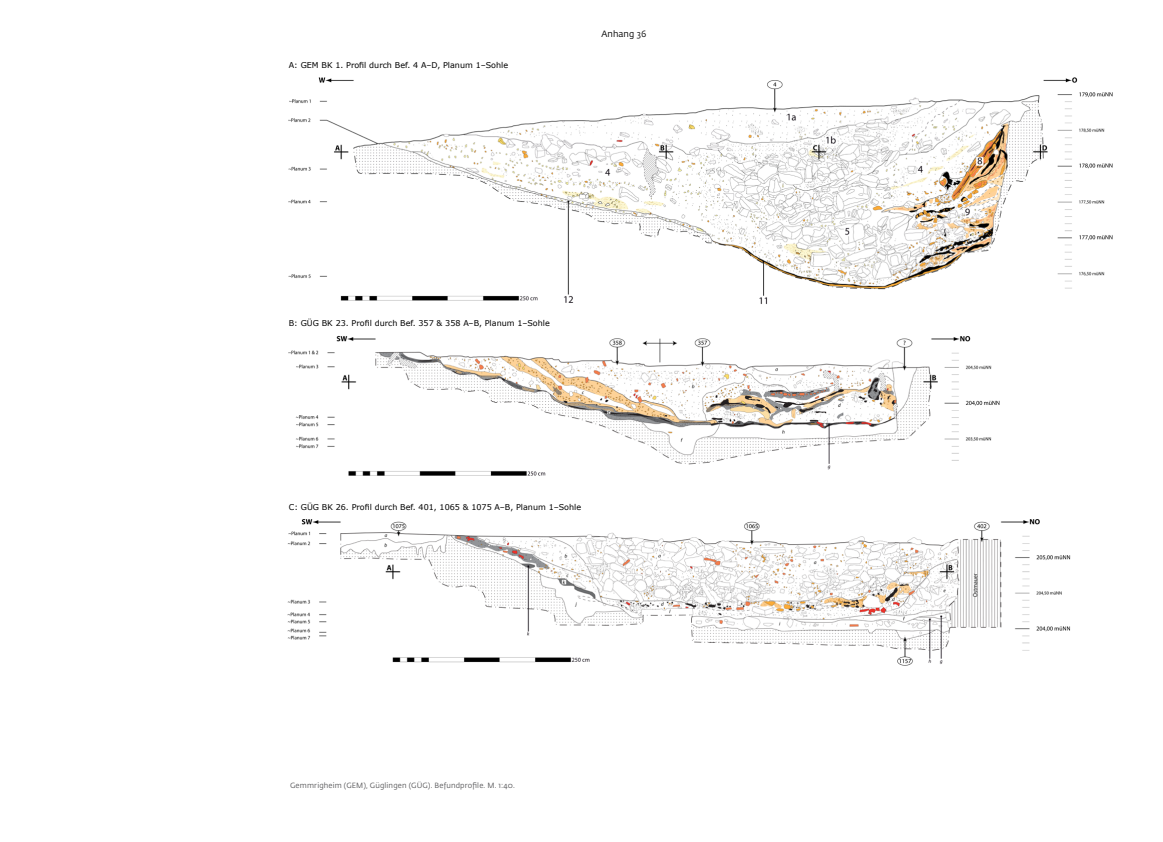
<style>
.page{position:relative;width:1163px;height:842px;background:#fff}
.page>*{position:absolute;margin:0;border:0;box-sizing:border-box;transform-origin:0 0}
.t1{font:9px "Fedra Sans Pro";letter-spacing:.01em;color:#000}
.t2{font:8px "Verdana";color:#000}
.t3{font:7.5px "Fedra Sans Pro";letter-spacing:.02em;color:#58585a}
</style>
<div class="page">
<img style="left:288px;top:77px;width:825px;height:227px">
<img style="left:288px;top:335px;width:712px;height:141px">
<img style="left:287px;top:519px;width:784px;height:147px">
<p class="t2" style="left:289px;top:60px;width:221px">A: GEM BK 1. Profil durch Bef. 4 A–D, Planum 1–Sohle</p>
<p class="t1" style="left:601px;top:27px;width:46px">Anhang 36</p>
<p class="t2" style="left:289px;top:318px;width:262px">B: GÜG BK 23. Profil durch Bef. 357 &amp; 358 A–B, Planum 1–Sohle</p>
<p class="t2" style="left:289px;top:502px;width:294px">C: GÜG BK 26. Profil durch Bef. 401, 1065 &amp; 1075 A–B, Planum 1–Sohle</p>
<p class="t3" style="left:290px;top:780px;width:226px">Gemmrigheim (GEM), Güglingen (GÜG). Befundprofile. M. 1:40.</p>
</div>
